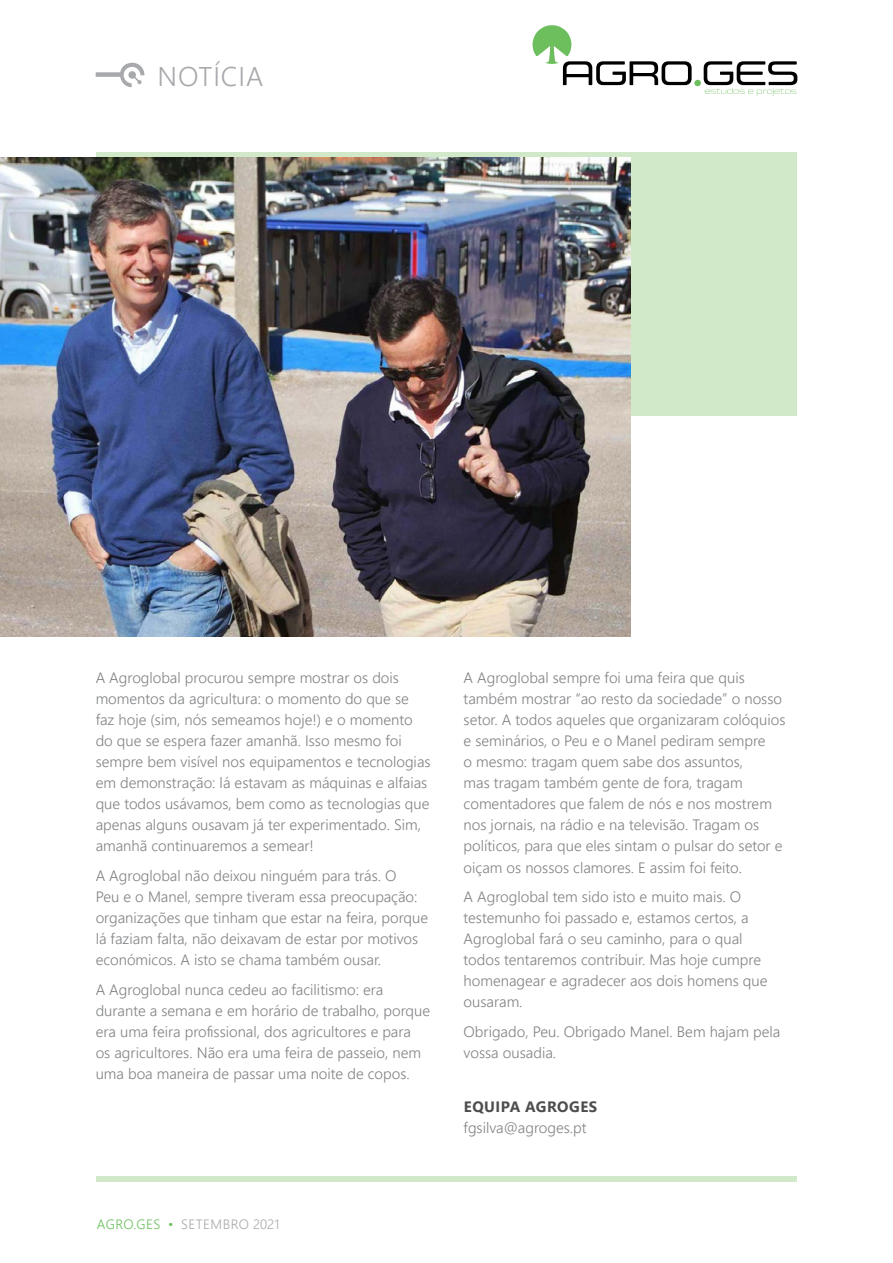
<style>
.page{position:relative;width:893px;height:1263px;background:#fff}
.page>*{position:absolute;margin:0;border:0;box-sizing:border-box;transform-origin:0 0}
.t1{font:300 27px "Segoe UI";letter-spacing:.035em;color:#a7a9ac}
.t2{font:300 15px/21px "Segoe UI";color:#808285}
.t3{font:700 15px "Segoe UI";letter-spacing:.035em;color:#4d4d4f}
.t4{font:300 13.5px "Segoe UI";letter-spacing:.035em;color:#a7a9ac}
.s1{color:#6cbf5c}
</style>
<div class="page">
<svg style="left:532px;top:25px;width:160px;height:60px"></svg>
<svg style="left:704px;top:61px;width:93px;height:35px"></svg>
<div style="left:694px;top:80px;width:7px;height:6px;background:#6cbf5c;border-radius:50%"></div>
<svg style="left:96px;top:63px;width:48px;height:24px"></svg>
<div style="left:96px;top:152px;width:700px;height:263px;background:#d1e8c9"></div>
<div style="left:96px;top:1176px;width:700px;height:6px;background:#d1e8c9"></div>
<img style="left:0;top:158px;width:630px;height:479px">
<h1 class="t1" style="left:158px;top:51px;width:107px">NOTÍCIA</h1>
<p class="t2" style="left:96px;top:666px;width:336px">A Agroglobal procurou sempre mostrar os dois momentos da agricultura: o momento do que se faz hoje (sim, nós semeamos hoje!) e o momento do que se espera fazer amanhã. Isso mesmo foi sempre bem visível nos equipamentos e tecnologias em demonstração: lá estavam as máquinas e alfaias que todos usávamos, bem como as tecnologias que apenas alguns ousavam já ter experimentado. Sim, amanhã continuaremos a semear!</p>
<p class="t2" style="left:96px;top:864px;width:334px">A Agroglobal não deixou ninguém para trás. O<br>Peu e o Manel, sempre tiveram essa preocupação: organizações que tinham que estar na feira, porque lá faziam falta, não deixavam de estar por motivos económicos. A isto se chama também ousar.</p>
<p class="t2" style="left:96px;top:977px;width:336px">A Agroglobal nunca cedeu ao facilitismo: era durante a semana e em horário de trabalho, porque era uma feira profissional, dos agricultores e para<br>os agricultores. Não era uma feira de passeio, nem uma boa maneira de passar uma noite de copos.</p>
<p class="t4" style="left:97px;top:1211px;width:184px"><span class="s1">AGRO.GES •</span> SETEMBRO 2021</p>
<p class="t2" style="left:464px;top:666px;width:323px">A Agroglobal sempre foi uma feira que quis também mostrar “ao resto da sociedade” o nosso setor. A todos aqueles que organizaram colóquios e seminários, o Peu e o Manel pediram sempre<br>o mesmo: tragam quem sabe dos assuntos,<br>mas tragam também gente de fora, tragam comentadores que falem de nós e nos mostrem nos jornais, na rádio e na televisão. Tragam os políticos, para que eles sintam o pulsar do setor e oiçam os nossos clamores. E assim foi feito.</p>
<p class="t2" style="left:464px;top:885px;width:305px">A Agroglobal tem sido isto e muito mais. O testemunho foi passado e, estamos certos, a Agroglobal fará o seu caminho, para o qual todos tentaremos contribuir. Mas hoje cumpre homenagear e agradecer aos dois homens que ousaram.</p>
<p class="t2" style="left:464px;top:1019px;width:318px">Obrigado, Peu. Obrigado Manel. Bem hajam pela vossa ousadia.</p>
<p class="t3" style="left:464px;top:1093px;width:135px">EQUIPA AGROGES</p>
<p class="t2" style="left:464px;top:1116px;width:124px">fgsilva@agroges.pt</p>
</div>
